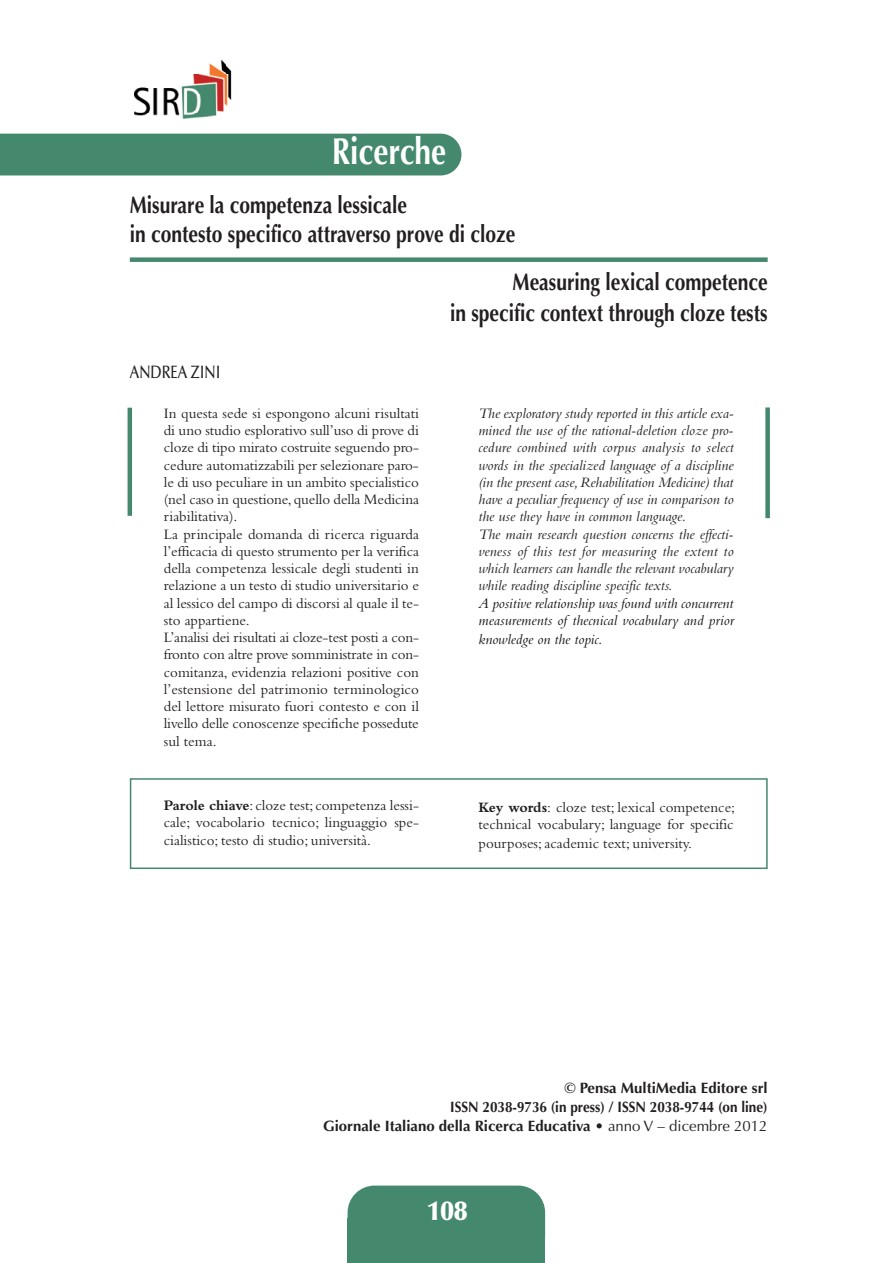
<style>
.page{position:relative;width:893px;height:1263px;background:#fff}
.page>*{position:absolute;margin:0;border:0;box-sizing:border-box;transform-origin:0 0}
.t1{font:700 37.5px "Optima";color:#fff;scale:.8 1}
.t2{font:900 27px "Optima";color:#fff}
.t3{font:700 24px/28.7px "Optima";color:#231f20;scale:.8 1}
.t4{font:500 18px "Optima";color:#231f20;scale:.8 1}
.t5{font:15px/17.2px "Bembo";color:#231f20}
.t6{font:italic 15px/17.2px "Bembo";color:#231f20}
.t7{font:700 15px/19.4px "Optima";color:#231f20;text-align:right}
.t8{font:italic 15px/17.2px "Bembo";color:#141413}
.s1{font-weight:700}
.s2{font-weight:400}
</style>
<div class="page">
<div style="left:348px;top:1185px;width:197px;height:78px;background:#44896d;border-radius:27px"></div>
<div style="left:348px;top:1218px;width:197px;height:45px;background:#44896d"></div>
<div style="left:0;top:134px;width:461px;height:41px;background:#44896d"></div>
<hr style="left:128px;top:408px;width:4px;height:108px;background:#44896d">
<div style="left:765px;top:407px;width:5px;height:111px;background:#44896d"></div>
<img style="left:134px;top:60px;width:98px;height:53px">
<img style="left:134px;top:113px;width:83px;height:5px">
<div style="left:130px;top:778px;width:638px;height:91px;border:2px solid #44896d"></div>
<div style="left:130px;top:257px;width:638px;height:5px;background:#44896d"></div>
<h1 class="t1" style="left:332px;top:129px;width:144px">Ricerche</h1>
<h3 class="t3" style="left:130px;top:191px;width:483px">Misurare la competenza lessicale<br>in contesto specifico attraverso prove di cloze</h3>
<h3 class="t3" style="left:450px;top:267px;width:399px;line-height:30.9px;text-align:right">Measuring lexical competence<br>in specific context through cloze tests</h3>
<p class="t4" style="left:130px;top:365px;width:115px">ANDREA ZINI</p>
<p class="t5" style="left:164px;top:406px;width:257px">In questa sede si espongono alcuni risultati di uno studio esplorativo sull’uso di prove di cloze di tipo mirato costruite seguendo pro&shy;cedure automatizzabili per selezionare paro&shy;le di uso peculiare in un ambito specialistico (nel caso in questione, quello della Medicina riabilitativa).<br>La principale domanda di ricerca riguarda l’efficacia di questo strumento per la verifica della competenza lessicale degli studenti in relazione a un testo di studio universitario e al lessico del campo di discorsi al quale il te&shy;sto appartiene.<br>L’analisi dei risultati ai cloze-test posti a con&shy;fronto con altre prove somministrate in con&shy;comitanza, evidenzia relazioni positive con l’estensione del patrimonio terminologico del lettore misurato fuori contesto e con il livello delle conoscenze specifiche possedute sul tema.</p>
<p class="t5" style="left:164px;top:798px;width:257px;text-align:justify"><span class="s1">Parole chiave</span>: cloze test; competenza lessi&shy;cale; vocabolario tecnico; linguaggio spe&shy;cialistico; testo di studio; università.</p>
<p class="t6" style="left:478px;top:406px;width:257px">The exploratory study reported in this article exa&shy;mined the use of the rational-deletion cloze pro&shy;cedure combined with corpus analysis to select words in the specialized language of a discipline (in the present case, Rehabilitation Medicine) that have a peculiar frequency of use in comparison to the use they have in common language.<br>The main research question concerns the effecti&shy;veness of this test for measuring the extent to which learners can handle the relevant vocabulary while reading discipline specific texts.</p>
<p class="t8" style="left:478px;top:596px;width:257px">A positive relationship was found with concurrent measurements of thecnical vocabulary and prior</p>
<p class="t8" style="left:478px;top:632px;width:126px">knowledge on the topic.</p>
<p class="t5" style="left:478px;top:800px;width:258px"><span class="s1">Key words</span>: cloze test; lexical competence; technical vocabulary; language for specific</p>
<p class="t5" style="left:478px;top:836px;width:215px">pourposes; academic text; university.</p>
<p class="t7" style="left:323px;top:1078px;width:446px">© Pensa MultiMedia Editore srl<br>ISSN 2038-9736 (in press) / ISSN 2038-9744 (on line)<br>Giornale Italiano della Ricerca Educativa <span class="s2">• anno V – dicembre 2012</span></p>
<h2 class="t2" style="left:427px;top:1200px;width:42px">108</h2>
</div>
